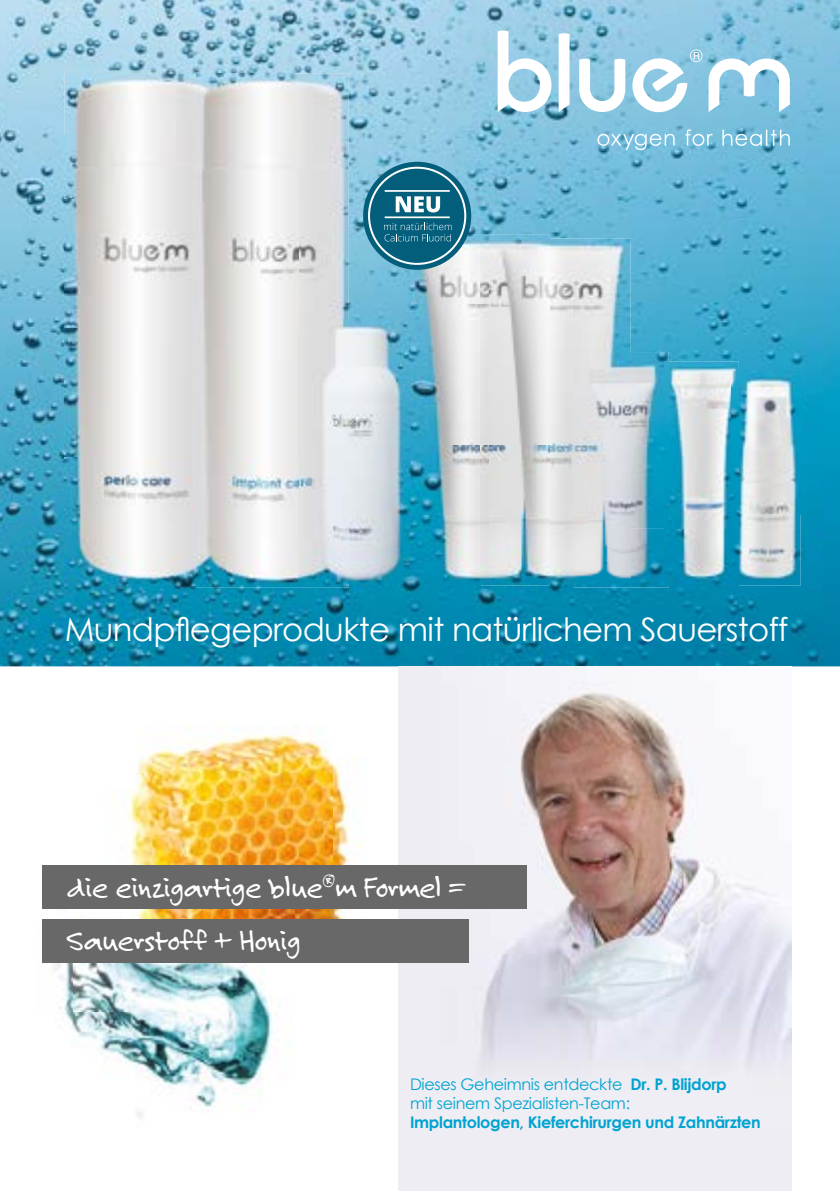
<style>
.page{position:relative;width:840px;height:1191px;background:#fff}
.page>*{position:absolute;margin:0;border:0;box-sizing:border-box;transform-origin:0 0}
.t1{font:32.4px "Century Gothic";letter-spacing:-.02em;color:#fff}
.t2{font:32px/52.4px "Felt Tip Roman";letter-spacing:-.02em;color:#fff}
.t3{font:16px/19.2px "Century Gothic";letter-spacing:-.02em;color:#00a3d1}
.t4{font:700 16px "Century Gothic";letter-spacing:-.02em;color:#00a3d1}
.s1{font-weight:700}
</style>
<div class="page">
<img style="left:0;top:0;width:839px;height:666px">
<img style="left:42px;top:901px;width:235px;height:216px">
<img style="left:127px;top:727px;width:206px;height:192px">
<img style="left:333px;top:758px;width:65px;height:205px">
<img style="left:294px;top:962px;width:40px;height:1px">
<img style="left:73px;top:908px;width:221px;height:103px">
<div style="left:398px;top:666px;width:393px;height:525px;background:#efedf4"></div>
<img style="left:441px;top:666px;width:350px;height:331px">
<div style="left:43px;top:865px;width:484px;height:43px;background:#686868"></div>
<div style="left:43px;top:919px;width:426px;height:43px;background:#686868"></div>
<svg style="left:497px;top:30px;width:292px;height:120px"></svg>
<svg style="left:481px;top:997px;width:310px;height:68px"></svg>
<img style="left:668px;top:361px;width:70px;height:168px">
<img style="left:668px;top:529px;width:63px;height:56px">
<img style="left:738px;top:371px;width:62px;height:143px">
<img style="left:738px;top:514px;width:62px;height:71px">
<img style="left:731px;top:371px;width:7px;height:214px">
<img style="left:65px;top:71px;width:160px;height:64px">
<img style="left:65px;top:135px;width:131px;height:452px">
<img style="left:225px;top:74px;width:73px;height:385px">
<img style="left:298px;top:74px;width:50px;height:514px">
<img style="left:196px;top:459px;width:102px;height:129px">
<img style="left:196px;top:74px;width:29px;height:513px">
<img style="left:411px;top:235px;width:138px;height:70px">
<img style="left:411px;top:305px;width:78px;height:210px">
<img style="left:411px;top:515px;width:138px;height:70px">
<img style="left:549px;top:238px;width:81px;height:138px">
<img style="left:549px;top:376px;width:24px;height:207px">
<img style="left:489px;top:238px;width:60px;height:345px">
<div style="left:363px;top:162px;width:108px;height:108px;background:#035e7c;border-radius:50%"></div>
<div style="left:368px;top:167px;width:98px;height:98px;border:2px solid #fff;border-radius:50%"></div>
<hr style="left:384px;top:190px;width:65px;height:2px;background:#fff">
<hr style="left:384px;top:216px;width:65px;height:2px;background:#fff">
<svg style="left:395px;top:196px;width:45px;height:16px"></svg>
<svg style="left:384px;top:223px;width:67px;height:18px"></svg>
<img style="left:630px;top:352px;width:38px;height:176px">
<img style="left:573px;top:528px;width:95px;height:59px">
<img style="left:663px;top:361px;width:5px;height:224px">
<img style="left:573px;top:352px;width:57px;height:231px">
<img style="left:312px;top:319px;width:90px;height:264px">
<h1 class="t1" style="left:65px;top:606px;width:724px">Mundpflegeprodukte mit natürlichem Sauerstoff</h1>
<h2 class="t2" style="left:66px;top:861px;width:400px">die einzigartige blue<sup>®</sup>m Formel =<br>Sauerstoff + Honig</h2>
<p class="t3" style="left:410px;top:1074px;width:318px">Dieses Geheimnis entdeckte <span class="s1">Dr. P. Blijdorp </span>mit seinem Spezialisten-Team:</p>
<p class="t4" style="left:410px;top:1110px;width:352px">Implantologen, Kieferchirurgen und Zahnärzten</p>
</div>
